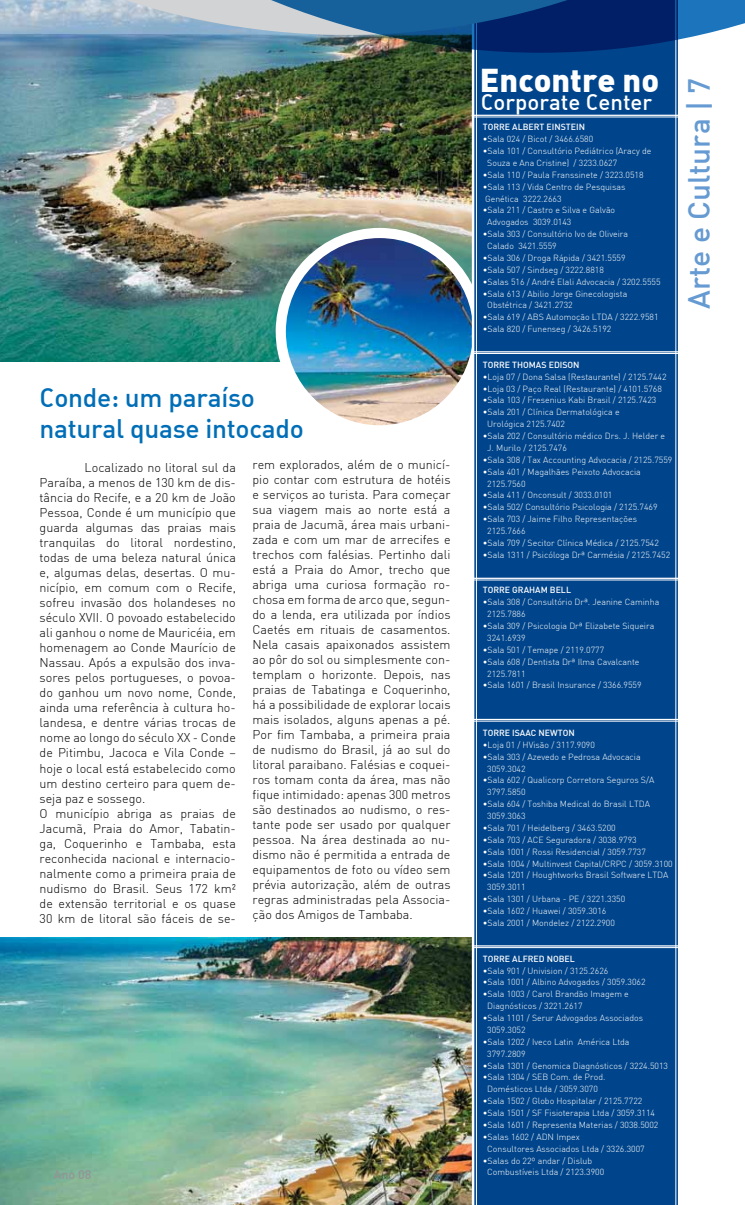
<style>
.page{position:relative;width:745px;height:1205px;background:#fff}
.page>*{position:absolute;margin:0;border:0;box-sizing:border-box;transform-origin:0 0}
.t1{font:900 32.25px "DIN Alternate";color:#fff}
.t2{font:500 30px "DIN";color:#659ad2}
.t3{font:500 26.25px/31.2px "DIN Alternate";letter-spacing:-.01em;color:#006eb7}
.t4{font:500 22.12px "DIN Alternate";color:#fff}
.t5{font:300 12.5px/15px "DIN";color:#000}
.t6{font:500 12.5px "DIN";color:#939598}
.t7{font:300 8.75px/11.9px "DIN";color:#fff}
.t8{font:500 8.75px "DIN";color:#fff}
</style>
<div class="page">
<img style="left:0;top:53px;width:470px;height:308px">
<img style="left:280px;top:233px;width:190px;height:191px">
<div style="left:275px;top:228px;width:208px;height:207px;border:10px solid #fff;border-radius:50%"></div>
<img style="left:0;top:937px;width:470px;height:268px">
<svg style="left:470px;top:53px;width:208px;height:1152px"></svg>
<div style="left:475px;top:53px;width:200px;height:1152px;background:#00458b"></div>
<hr style="left:473px;top:351px;width:209px;height:1px;background:#fff">
<hr style="left:473px;top:353px;width:209px;height:1px;background:#fff">
<hr style="left:471px;top:115px;width:211px;height:1px;background:#fff">
<hr style="left:471px;top:117px;width:211px;height:1px;background:#fff">
<hr style="left:468px;top:578px;width:214px;height:1px;background:#fff">
<hr style="left:468px;top:580px;width:214px;height:1px;background:#fff">
<hr style="left:473px;top:945px;width:209px;height:1px;background:#fff">
<hr style="left:473px;top:947px;width:209px;height:1px;background:#fff">
<hr style="left:468px;top:719px;width:214px;height:1px;background:#fff">
<hr style="left:468px;top:721px;width:214px;height:1px;background:#fff">
<img style="left:0;top:35px;width:700px;height:18px">
<svg style="left:0;top:0;width:744px;height:35px;background:#577faa"></svg>
<h3 class="t3" style="left:39px;top:381px;width:266px">Conde: um paraíso natural quase intocado</h3>
<p class="t5" style="left:252px;top:457px;width:199px;text-align:justify">rem explorados, além de o municí&shy;pio contar com estrutura de hotéis e serviços ao turista. Para começar sua viagem mais ao norte está a praia de Jacumã, área mais urbani&shy;zada e com um mar de arrecifes e trechos com falésias. Pertinho dali está a Praia do Amor, trecho que abriga uma curiosa formação ro&shy;chosa em forma de arco que, segun&shy;do a lenda, era utilizada por índios Caetés em rituais de casamentos.<br>Nela casais apaixonados assistem ao pôr do sol ou simplesmente con&shy;templam o horizonte. Depois, nas praias de Tabatinga e Coquerinho, há a possibilidade de explorar locais mais isolados, alguns apenas a pé.<br>Por fim Tambaba, a primeira praia de nudismo do Brasil, já ao sul do litoral paraibano. Falésias e coquei&shy;ros tomam conta da área, mas não fique intimidado: apenas 300 metros são destinados ao nudismo, o res&shy;tante pode ser usado por qualquer pessoa. Na área destinada ao nu&shy;dismo não é permitida a entrada de equipamentos de foto ou vídeo sem prévia autorização, além de outras regras administradas pela Associa&shy;ção dos Amigos de Tambaba.</p>
<p class="t5" style="left:40px;top:460px;width:198px;text-indent:45px">Localizado no litoral sul da<br>Paraíba, a menos de 130 km de dis&shy;tância do Recife, e a 20 km de João<br>Pessoa, Conde é um município que guarda algumas das praias mais tranquilas do litoral nordestino, todas de uma beleza natural única e, algumas delas, desertas. O mu&shy;nicípio, em comum com o Recife, sofreu invasão dos holandeses no século XVII. O povoado estabelecido ali ganhou o nome de Mauricéia, em homenagem ao Conde Maurício de<br>Nassau. Após a expulsão dos inva&shy;sores pelos portugueses, o povoa&shy;do ganhou um novo nome, Conde, ainda uma referência à cultura ho&shy;landesa, e dentre várias trocas de nome ao longo do século XX - Conde de Pitimbu, Jacoca e Vila Conde – hoje o local está estabelecido como um destino certeiro para quem de&shy;seja paz e sossego.<br>O município abriga as praias de<br>Jacumã, Praia do Amor, Tabatin&shy;ga, Coquerinho e Tambaba, esta reconhecida nacional e internacio&shy;nalmente como a primeira praia de nudismo do Brasil. Seus 172 km² de extensão territorial e os quase<br>30 km de litoral são fáceis de se-</p>
<h3 class="t6" style="left:54px;top:1166px;width:39px">Ano 08</h3>
<h1 class="t1" style="left:479px;top:58px;width:180px">Encontre no</h1>
<p class="t8" style="left:482px;top:121px;width:104px">TORRE ALBERT EINSTEIN</p>
<p class="t7" style="left:482px;top:133px;width:112px">•Sala 024 / Bicot / 3466.6580</p>
<p class="t7" style="left:487px;top:145px;width:165px;text-indent:-4px">•Sala 101 / Consultório Pediátrico (Aracy de<br>Souza e Ana Cristine) / 3233.0627</p>
<p class="t7" style="left:482px;top:169px;width:162px">•Sala 110 / Paula Franssinete / 3223.0518</p>
<p class="t7" style="left:482px;top:180px;width:144px">•Sala 113 / Vida Centro de Pesquisas<br>Genética 3222.2663</p>
<p class="t7" style="left:487px;top:204px;width:129px;text-indent:-4px">•Sala 211 / Castro e Silva e Galvão<br>Advogados 3039.0143</p>
<p class="t7" style="left:487px;top:228px;width:142px;text-indent:-4px">•Sala 303 / Consultório Ivo de Oliveira<br>Calado 3421.5559</p>
<p class="t7" style="left:482px;top:252px;width:144px">•Sala 306 / Droga Rápida / 3421.5559</p>
<p class="t7" style="left:482px;top:264px;width:122px">•Sala 507 / Sindseg / 3222.8818</p>
<p class="t7" style="left:482px;top:275px;width:179px">•Salas 516 / André Elali Advocacia / 3202.5555</p>
<p class="t7" style="left:487px;top:287px;width:141px;text-indent:-4px">•Sala 613 / Abilio Jorge Ginecologista<br>Obstétrica / 3421.2732</p>
<p class="t7" style="left:482px;top:311px;width:177px">•Sala 619 / ABS Automoção LTDA / 3222.9581</p>
<p class="t7" style="left:482px;top:323px;width:130px">•Sala 820 / Funenseg / 3426.5192</p>
<p class="t8" style="left:482px;top:359px;width:98px">TORRE THOMAS EDISON</p>
<p class="t7" style="left:482px;top:370px;width:185px">•Loja 07 / Dona Salsa (Restaurante) / 2125.7442</p>
<p class="t7" style="left:482px;top:382px;width:180px">•Loja 03 / Paço Real (Restaurante) / 4101.5768</p>
<p class="t7" style="left:482px;top:394px;width:175px">•Sala 103 / Fresenius Kabi Brasil / 2125.7423</p>
<p class="t7" style="left:487px;top:406px;width:134px;text-indent:-4px">•Sala 201 / Clínica Dermatológica e<br>Urológica 2125.7402</p>
<p class="t7" style="left:487px;top:430px;width:179px;text-indent:-4px">•Sala 202 / Consultório médico Drs. J. Helder e<br>J. Murilo / 2125.7476</p>
<p class="t7" style="left:482px;top:454px;width:191px">•Sala 308 / Tax Accounting Advocacia / 2125.7559</p>
<p class="t7" style="left:487px;top:465px;width:155px;text-indent:-4px">•Sala 401 / Magalhães Peixoto Advocacia<br>2125.7560</p>
<p class="t7" style="left:482px;top:489px;width:131px">•Sala 411 / Onconsult / 3033.0101</p>
<p class="t7" style="left:482px;top:501px;width:176px">•Sala 502/ Consultório Psicologia / 2125.7469</p>
<p class="t7" style="left:487px;top:513px;width:151px;text-indent:-4px">•Sala 703 / Jaime Filho Representações<br>2125.7666</p>
<p class="t7" style="left:482px;top:537px;width:177px">•Sala 709 / Secitor Clínica Médica / 2125.7542</p>
<p class="t7" style="left:482px;top:549px;width:189px">•Sala 1311 / Psicóloga Drª Carmésia / 2125.7452</p>
<p class="t8" style="left:482px;top:585px;width:90px">TORRE GRAHAM BELL</p>
<p class="t7" style="left:487px;top:596px;width:173px;text-indent:-4px">•Sala 308 / Consultório Drª. Jeanine Caminha<br>2125.7886</p>
<p class="t7" style="left:487px;top:620px;width:168px;text-indent:-4px">•Sala 309 / Psicologia Drª Elizabete Siqueira<br>3241.6939</p>
<p class="t7" style="left:482px;top:644px;width:123px">•Sala 501 / Temape / 2119.0777</p>
<p class="t7" style="left:487px;top:655px;width:153px;text-indent:-4px">•Sala 608 / Dentista Drª Ilma Cavalcante<br>2125.7811</p>
<p class="t7" style="left:482px;top:679px;width:160px">•Sala 1601 / Brasil Insurance / 3366.9559</p>
<h3 class="t4" style="left:480px;top:88px;width:173px">Corporate Center</h3>
<h2 class="t2" style="left:679px;top:309px;width:233px;rotate:-90deg">Arte e Cultura | 7</h2>
<p class="t8" style="left:482px;top:727px;width:93px">TORRE ISAAC NEWTON</p>
<p class="t7" style="left:482px;top:739px;width:113px">•Loja 01 / HVisão / 3117.9090</p>
<p class="t7" style="left:487px;top:750px;width:155px;text-indent:-4px">•Sala 303 / Azevedo e Pedrosa Advocacia<br>3059.3042</p>
<p class="t7" style="left:487px;top:774px;width:168px;text-indent:-4px">•Sala 602 / Qualicorp Corretora Seguros S/A<br>3797.5850</p>
<p class="t7" style="left:487px;top:798px;width:164px;text-indent:-4px">•Sala 604 / Toshiba Medical do Brasil LTDA<br>3059.3063</p>
<p class="t7" style="left:482px;top:822px;width:134px">•Sala 701 / Heidelberg / 3463.5200</p>
<p class="t7" style="left:482px;top:833px;width:155px">•Sala 703 / ACE Seguradora / 3038.9793</p>
<p class="t7" style="left:482px;top:845px;width:164px">•Sala 1001 / Rossi Residencial / 3059.7737</p>
<p class="t7" style="left:482px;top:857px;width:191px">•Sala 1004 / Multinvest Capital/CRPC / 3059.3100</p>
<p class="t7" style="left:487px;top:869px;width:183px;text-indent:-4px">•Sala 1201 / Houghtworks Brasil Software LTDA<br>3059.3011</p>
<p class="t7" style="left:482px;top:893px;width:144px">•Sala 1301 / Urbana - PE / 3221.3350</p>
<p class="t7" style="left:482px;top:905px;width:125px">•Sala 1602 / Huawei / 3059.3016</p>
<p class="t7" style="left:482px;top:917px;width:133px">•Sala 2001 / Mondelez / 2122.2900</p>
<p class="t8" style="left:482px;top:953px;width:94px">TORRE ALFRED NOBEL</p>
<p class="t7" style="left:482px;top:964px;width:127px">•Sala 901 / Univision / 3125.2626</p>
<p class="t7" style="left:482px;top:976px;width:164px">•Sala 1001 / Albino Advogados / 3059.3062</p>
<p class="t7" style="left:487px;top:988px;width:143px;text-indent:-4px">•Sala 1003 / Carol Brandão Imagem e<br>Diagnósticos / 3221.2617</p>
<p class="t7" style="left:487px;top:1012px;width:157px;text-indent:-4px">•Sala 1101 / Serur Advogados Associados<br>3059.3052</p>
<p class="t7" style="left:487px;top:1035px;width:144px;text-indent:-4px">•Sala 1202 / Iveco Latin América Ltda<br>3797.2809</p>
<p class="t7" style="left:482px;top:1059px;width:187px">•Sala 1301 / Genomica Diagnósticos / 3224.5013</p>
<p class="t7" style="left:482px;top:1071px;width:124px;text-align:center">•Sala 1304 / SEB Com. de Prod.<br>Domésticos Ltda / 3059.3070</p>
<p class="t7" style="left:482px;top:1095px;width:161px">•Sala 1502 / Globo Hospitalar / 2125.7722</p>
<p class="t7" style="left:482px;top:1107px;width:174px">•Sala 1501 / SF Fisioterapia Ltda / 3059.3114</p>
<p class="t7" style="left:482px;top:1118px;width:177px">•Sala 1601 / Representa Materias / 3038.5002</p>
<p class="t7" style="left:487px;top:1130px;width:159px;text-indent:-4px">•Salas 1602 / ADN Impex<br>Consultores Associados Ltda / 3326.3007</p>
<p class="t7" style="left:487px;top:1154px;width:118px;text-indent:-4px">•Salas do 22º andar / Dislub<br>Combustíveis Ltda / 2123.3900</p>
</div>
